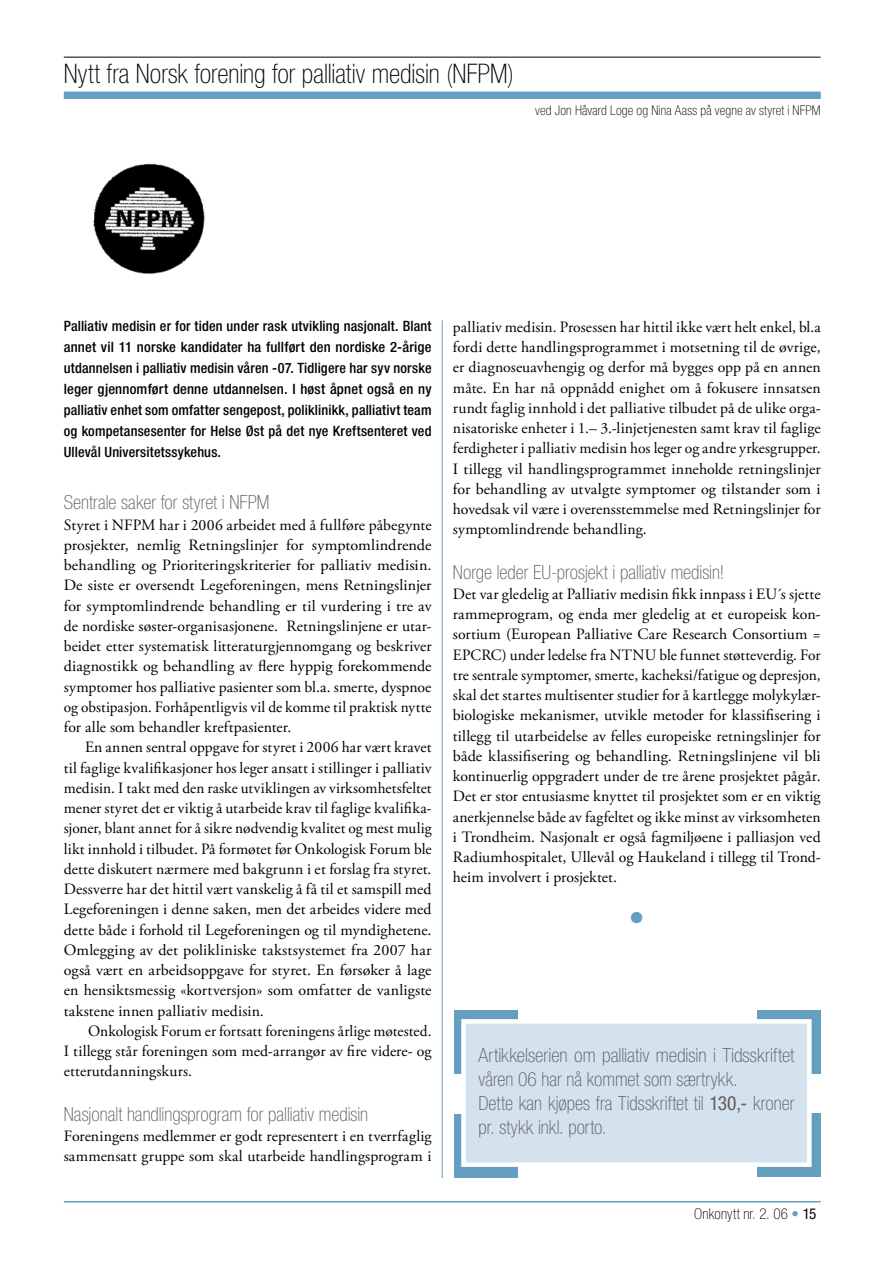
<style>
.page{position:relative;width:893px;height:1263px;background:#fff}
.page>*{position:absolute;margin:0;border:0;box-sizing:border-box;transform-origin:0 0}
.t1{font:100 condensed 27px "Helvetica Neue LT Std";color:#000}
.t2{font:100 condensed 19.5px/24px "Helvetica Neue LT Std";color:#5f5d5d}
.t3{font:15.75px/20.2px "Adobe Garamond Pro";letter-spacing:.005em;color:#000;text-align:justify}
.t4{font:15.75px "Zapf Dingbats Std";color:#649ec1}
.t5{font:100 condensed 15px "Helvetica Neue LT Std";letter-spacing:.01em;color:#000}
.t6{font:500 condensed 14.25px/21px "Helvetica Neue LT Std";letter-spacing:.015em;color:#000;text-align:justify}
.t7{font:100 condensed 13.5px "Helvetica Neue LT Std";letter-spacing:.01em;color:#000}
.s1{font-weight:400}
.s2{color:#649ec1}
</style>
<div class="page">
<hr style="left:64px;top:1201px;width:757px;height:1px;background:#649ec1">
<hr style="left:442px;top:320px;width:1px;height:858px;background:#649ec1">
<hr style="left:64px;top:57px;width:757px;height:1px;background:#000">
<div style="left:64px;top:92px;width:757px;height:7px;background:#649ec1"></div>
<img style="left:93px;top:163px;width:112px;height:111px">
<div style="left:454px;top:1114px;width:64px;height:63px;background:#649ec1"></div>
<div style="left:454px;top:1010px;width:64px;height:63px;background:#649ec1"></div>
<div style="left:757px;top:1010px;width:64px;height:63px;background:#649ec1"></div>
<div style="left:757px;top:1113px;width:64px;height:64px;background:#649ec1"></div>
<div style="left:463px;top:1021px;width:346px;height:143px;background:#d4e2ed"></div>
<div style="left:461px;top:1019px;width:351px;height:148px;border:4px solid #fff"></div>
<h1 class="t1" style="left:64px;top:58px;width:452px">Nytt fra Norsk forening for palliativ medisin (NFPM)</h1>
<p class="t7" style="left:535px;top:103px;width:287px">ved Jon Håvard Loge og Nina Aass på vegne av styret i NFPM</p>
<p class="t6" style="left:64px;top:315px;width:369px">Palliativ medisin er for tiden under rask utvikling nasjonalt. Blant annet vil 11 norske kandidater ha fullført den nordiske 2-årige utdannelsen i palliativ medisin våren -07. Tidligere har syv norske leger gjennomført denne utdannelsen. I høst åpnet også en ny palliativ enhet som omfatter sengepost, poliklinikk, palliativt team og kompetansesenter for Helse Øst på det nye Kreftsenteret ved Ullevål Universitetssykehus.</p>
<p class="t2" style="left:64px;top:490px;width:207px">Sentrale saker for styret i NFPM</p>
<p class="t3" style="left:64px;top:515px;width:369px">Styret i NFPM har i 2006 arbeidet med å fullføre påbegynte prosjekter, nemlig Retningslinjer for symptomlindrende behandling og Prioriteringskriterier for palliativ medisin.<br>De siste er oversendt Legeforeningen, mens Retningslinjer for symptomlindrende behandling er til vurdering i tre av de nordiske søster-organisasjonene. Retningslinjene er utar&shy;beidet etter systematisk litteraturgjennomgang og beskriver diagnostikk og behandling av flere hyppig forekommende symptomer hos palliative pasienter som bl.a. smerte, dyspnoe og obstipasjon. Forhåpentligvis vil de komme til praktisk nytte for alle som behandler kreftpasienter.</p>
<p class="t3" style="left:64px;top:738px;width:369px;text-indent:21px">En annen sentral oppgave for styret i 2006 har vært kravet til faglige kvalifikasjoner hos leger ansatt i stillinger i palliativ medisin. I takt med den raske utviklingen av virksomhetsfeltet mener styret det er viktig å utarbeide krav til faglige kvalifika&shy;sjoner, blant annet for å sikre nødvendig kvalitet og mest mulig likt innhold i tilbudet. På formøtet før Onkologisk Forum ble dette diskutert nærmere med bakgrunn i et forslag fra styret.<br>Dessverre har det hittil vært vanskelig å få til et samspill med Legeforeningen i denne saken, men det arbeides videre med dette både i forhold til Legeforeningen og til myndighetene.<br>Omlegging av det polikliniske takstsystemet fra 2007 har også vært en arbeidsoppgave for styret. En førsøker å lage en hensiktsmessig «kortversjon» som omfatter de vanligste takstene innen palliativ medisin.</p>
<p class="t3" style="left:64px;top:1021px;width:369px;text-indent:24px">Onkologisk Forum er fortsatt foreningens årlige møtested.<br>I tillegg står foreningen som med-arrangør av fire videre- og etterutdanningskurs.</p>
<p class="t2" style="left:64px;top:1101px;width:306px">Nasjonalt handlingsprogram for palliativ medisin</p>
<p class="t3" style="left:64px;top:1126px;width:369px">Foreningens medlemmer er godt representert i en tverrfaglig sammensatt gruppe som skal utarbeide handlingsprogram i</p>
<p class="t3" style="left:453px;top:317px;width:369px">palliativ medisin. Prosessen har hittil ikke vært helt enkel, bl.a fordi dette handlingsprogrammet i motsetning til de øvrige, er diagnoseuavhengig og derfor må bygges opp på en annen måte. En har nå oppnådd enighet om å fokusere innsatsen rundt faglig innhold i det palliative tilbudet på de ulike orga&shy;nisatoriske enheter i 1.– 3.-linjetjenesten samt krav til faglige ferdigheter i palliativ medisin hos leger og andre yrkesgrupper.<br>I tillegg vil handlingsprogrammet inneholde retningslinjer for behandling av utvalgte symptomer og tilstander som i hovedsak vil være i overensstemmelse med Retningslinjer for symptomlindrende behandling.</p>
<p class="t2" style="left:453px;top:559px;width:273px">Norge leder EU-prosjekt i palliativ medisin!</p>
<p class="t3" style="left:453px;top:584px;width:369px">Det var gledelig at Palliativ medisin fikk innpass i EU´s sjette rammeprogram, og enda mer gledelig at et europeisk kon&shy;sortium (European Palliative Care Research Consortium = EPCRC) under ledelse fra NTNU ble funnet støtteverdig. For tre sentrale symptomer, smerte, kacheksi/fatigue og depresjon, skal det startes multisenter studier for å kartlegge molykylær&shy;biologiske mekanismer, utvikle metoder for klassifisering i tillegg til utarbeidelse av felles europeiske retningslinjer for både klassifisering og behandling. Retningslinjene vil bli kontinuerlig oppgradert under de tre årene prosjektet pågår.<br>Det er stor entusiasme knyttet til prosjektet som er en viktig anerkjennelse både av fagfeltet og ikke minst av virksomheten i Trondheim. Nasjonalt er også fagmiljøene i palliasjon ved Radiumhospitalet, Ullevål og Haukeland i tillegg til Trond&shy;heim involvert i prosjektet.</p>
<p class="t4" style="left:631px;top:910px;width:14px">●</p>
<p class="t2" style="left:478px;top:1042px;width:317px">Artikkelserien om palliativ medisin i Tidsskriftet våren 06 har nå kommet som særtrykk.<br>Dette kan kjøpes fra Tidsskriftet til <span class="s1">130,-</span> kroner pr. stykk inkl. porto.</p>
<p class="t5" style="left:694px;top:1206px;width:124px">Onkonytt nr. 2. 06 <span class="s2">•</span> <span class="s1">15</span></p>
</div>
